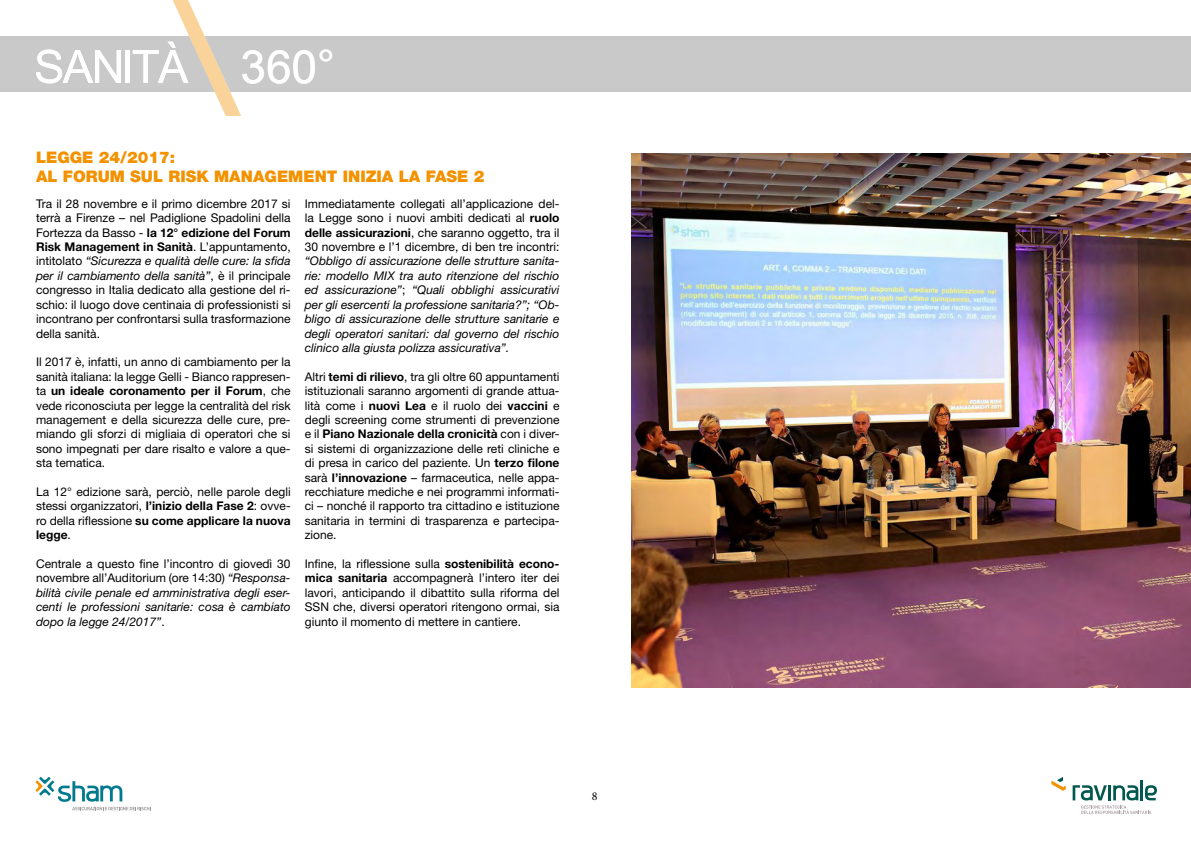
<style>
.page{position:relative;width:1191px;height:842px;background:#fff}
.page>*{position:absolute;margin:0;border:0;box-sizing:border-box;transform-origin:0 0}
.t1{font:45.8px "Arial Unicode MS";color:#fff}
.t2{font:900 16px/19.2px "Helvetica Neue";color:#f39200}
.t3{font:12px/14.4px "Helvetica Neue";color:#000;text-align:justify}
.t4{font:italic 12px/14.4px "Helvetica Neue";color:#000;text-align:justify}
.t5{font:12px "Minion Pro";color:#000}
.s1{font-weight:700}
.s2{font-style:italic}
.s3{font-style:normal}
</style>
<div class="page">
<div style="left:0;top:36px;width:1191px;height:56px;background:#cac9c9"></div>
<svg style="left:36px;top:49px;width:85px;height:34px"></svg>
<hr style="left:125px;top:50px;width:4px;height:33px;background:#fff">
<svg style="left:133px;top:0;width:108px;height:116px"></svg>
<svg style="left:35px;top:777px;width:116px;height:33px"></svg>
<hr style="left:1140px;top:780px;width:3px;height:20px;background:#00584e">
<svg style="left:1072px;top:785px;width:85px;height:29px"></svg>
<svg style="left:1051px;top:777px;width:14px;height:14px"></svg>
<img style="left:631px;top:154px;width:560px;height:534px">
<h1 class="t1" style="left:240px;top:33px;width:96px">360°</h1>
<h2 class="t2" style="left:36px;top:147px;width:450px">LEGGE 24/2017:<br>AL FORUM SUL RISK MANAGEMENT INIZIA LA FASE 2</h2>
<p class="t3" style="left:36px;top:196px;width:256px">Tra il 28 novembre e il primo dicembre 2017 si terrà a Firenze – nel Padiglione Spadolini della Fortezza da Basso - <span class="s1">la 12° edizione del Forum Risk Management in Sanità</span>. L’appuntamento, intitolato <span class="s2">“Sicurezza e qualità delle cure: la sfida per il cambiamento della sanità”</span>, è il principale congresso in Italia dedicato alla gestione del ri&shy;schio: il luogo dove centinaia di professionisti si incontrano per confrontarsi sulla trasformazione della sanità.</p>
<p class="t3" style="left:36px;top:355px;width:256px">Il 2017 è, infatti, un anno di cambiamento per la sanità italiana: la legge Gelli - Bianco rappresen&shy;ta <span class="s1">un ideale coronamento per il Forum</span>, che vede riconosciuta per legge la centralità del risk management e della sicurezza delle cure, pre&shy;miando gli sforzi di migliaia di operatori che si sono impegnati per dare risalto e valore a que&shy;sta tematica.</p>
<p class="t3" style="left:36px;top:484px;width:256px">La 12° edizione sarà, perciò, nelle parole degli stessi organizzatori, <span class="s1">l’inizio della Fase 2</span>: ovve&shy;ro della riflessione <span class="s1">su come applicare la nuova legge</span>.</p>
<p class="t4" style="left:36px;top:556px;width:256px"><span class="s3">Centrale a questo fine l’incontro di giovedì 30 novembre all’Auditorium (ore 14:30)</span> “Responsa&shy;bilità civile penale ed amministrativa degli eser&shy;centi le professioni sanitarie: cosa è cambiato dopo la legge 24/2017”<span class="s3">.</span></p>
<p class="t3" style="left:305px;top:196px;width:256px">Immediatamente collegati all’applicazione del&shy;la Legge sono i nuovi ambiti dedicati al <span class="s1">ruolo delle assicurazioni</span>, che saranno oggetto, tra il 30 novembre e l’1 dicembre, di ben tre incontri:</p>
<p class="t4" style="left:305px;top:254px;width:256px">“Obbligo di assicurazione delle strutture sanita&shy;rie: modello MIX tra auto ritenzione del rischio ed assicurazione”<span class="s3">;</span> “Quali obblighi assicurativi per gli esercenti la professione sanitaria?”; “Ob&shy;bligo di assicurazione delle strutture sanitarie e degli operatori sanitari: dal governo del rischio clinico alla giusta polizza assicurativa”.</p>
<p class="t3" style="left:305px;top:369px;width:256px">Altri <span class="s1">temi di rilievo</span>, tra gli oltre 60 appuntamenti istituzionali saranno argomenti di grande attua&shy;lità come i <span class="s1">nuovi Lea</span> e il ruolo dei <span class="s1">vaccini</span> e degli screening come strumenti di prevenzione e il <span class="s1">Piano Nazionale della cronicità</span> con i diver&shy;si sistemi di organizzazione delle reti cliniche e di presa in carico del paziente. Un <span class="s1">terzo filone </span>sarà <span class="s1">l’innovazione</span> – farmaceutica, nelle appa&shy;recchiature mediche e nei programmi informati&shy;ci – nonché il rapporto tra cittadino e istituzione sanitaria in termini di trasparenza e partecipa&shy;zione.</p>
<p class="t3" style="left:305px;top:556px;width:256px">Infine, la riflessione sulla <span class="s1">sostenibilità econo&shy;mica sanitaria</span> accompagnerà l’intero iter dei lavori, anticipando il dibattito sulla riforma del SSN che, diversi operatori ritengono ormai, sia giunto il momento di mettere in cantiere.</p>
<p class="t5" style="left:592px;top:788px;width:7px">8</p>
</div>
